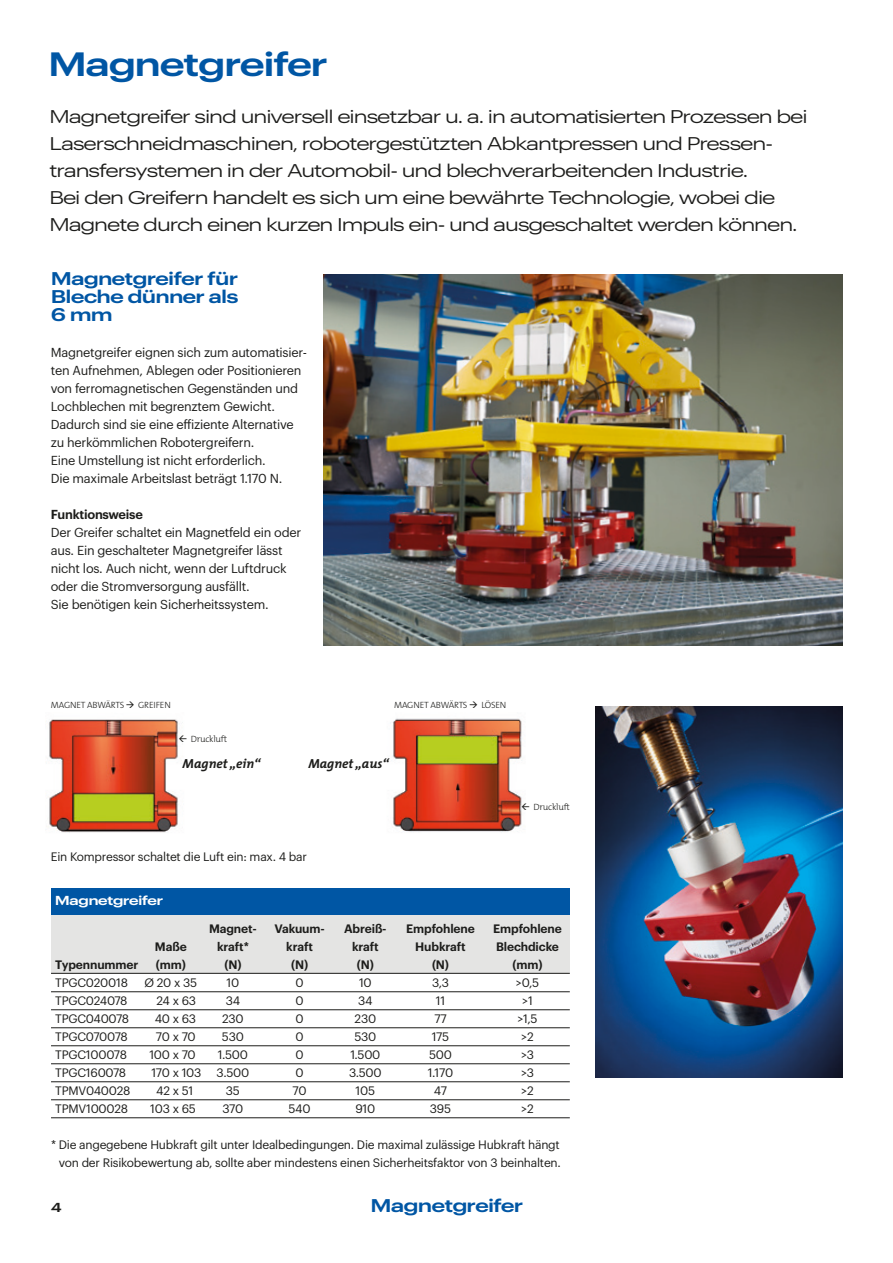
<style>
.page{position:relative;width:893px;height:1263px;background:#fff}
.page>*{position:absolute;margin:0;border:0;box-sizing:border-box;transform-origin:0 0}
.t1{font:600 33px "Graphik Wide";letter-spacing:-.01em;color:#0056a4}
.t2{font:18px/27px "Graphik Wide";letter-spacing:-.02em;color:#1d1d1b}
.t3{font:600 18px/18px "Graphik Wide";letter-spacing:-.01em;color:#0056a4;text-align:justify}
.t4{font:italic 700 13.2px "The Mix";color:#1d1d1b}
.t5{font:12.75px/18px "Graphik LC";letter-spacing:-.02em;color:#1d1d1b}
.t6{font:600 12.75px "Graphik LC";letter-spacing:-.02em;color:#1d1d1b}
.t7{font:600 12.75px "Graphik Wide";letter-spacing:-.01em;color:#fff}
.t8{font:600 12.75px "Graphik Wide";color:#1d1d1b}
.t9{font:12px/18px "Graphik LC";letter-spacing:-.02em;color:#1d1d1b;text-align:right}
.t10{font:600 12px/18px "Graphik LC";letter-spacing:-.01em;color:#1d1d1b;text-align:center}
.t11{font:300 9.15px "The Mix";letter-spacing:-.02em;color:#1d1d1b}
</style>
<div class="page">
<img style="left:595px;top:706px;width:247px;height:371px">
<img style="left:324px;top:274px;width:519px;height:371px">
<img style="left:48px;top:719px;width:135px;height:114px">
<img style="left:390px;top:718px;width:132px;height:115px">
<div style="left:51px;top:889px;width:519px;height:26px;background:#0056a4"></div>
<div style="left:51px;top:915px;width:519px;height:58px;background:#e4e4e3"></div>
<hr style="left:51px;top:973px;width:519px;height:1px;background:#1d1d1b">
<hr style="left:51px;top:991px;width:519px;height:1px;background:#1d1d1b">
<hr style="left:51px;top:1009px;width:519px;height:1px;background:#1d1d1b">
<hr style="left:51px;top:1027px;width:519px;height:1px;background:#1d1d1b">
<hr style="left:51px;top:1045px;width:519px;height:1px;background:#1d1d1b">
<hr style="left:51px;top:1063px;width:519px;height:1px;background:#1d1d1b">
<hr style="left:51px;top:1081px;width:519px;height:1px;background:#1d1d1b">
<hr style="left:51px;top:1099px;width:519px;height:1px;background:#1d1d1b">
<hr style="left:51px;top:1117px;width:519px;height:1px;background:#1d1d1b">
<svg style="left:179px;top:735px;width:4px;height:7px"></svg>
<p class="t1" style="left:49px;top:38px;width:280px">Magnetgreifer</p>
<p class="t2" style="left:50px;top:101px;width:759px">Magnetgreifer sind universell einsetzbar u. a. in automatisierten Prozessen bei Laserschneidmaschinen, robotergestützten Abkantpressen und Pressen&shy;transfersystemen in der Automobil- und blechverarbeitenden Industrie.<br>Bei den Greifern handelt es sich um eine bewährte Technologie, wobei die Magnete durch einen kurzen Impuls ein- und ausgeschaltet werden können.</p>
<p class="t3" style="left:51px;top:268px;width:189px">Magnetgreifer für Bleche dünner als 6 mm</p>
<p class="t5" style="left:51px;top:342px;width:258px">Magnetgreifer eignen sich zum automatisier&shy;ten Aufnehmen, Ablegen oder Positionieren von ferromagnetischen Gegenständen und Lochblechen mit begrenztem Gewicht.<br>Dadurch sind sie eine effiziente Alternative zu herkömmlichen Robotergreifern.</p>
<p class="t5" style="left:51px;top:450px;width:233px">Eine Umstellung ist nicht erforderlich.<br>Die maximale Arbeitslast beträgt 1.170 N.</p>
<p class="t6" style="left:51px;top:505px;width:93px">Funktionsweise</p>
<p class="t5" style="left:51px;top:522px;width:252px">Der Greifer schaltet ein Magnetfeld ein oder aus. Ein geschalteter Magnetgreifer lässt nicht los. Auch nicht, wenn der Luftdruck oder die Stromversorgung ausfällt.</p>
<p class="t5" style="left:51px;top:594px;width:219px">Sie benötigen kein Sicherheitssystem.</p>
<p class="t11" style="left:51px;top:698px;width:121px">MAGNET ABWÄRTS → GREIFEN</p>
<p class="t11" style="left:191px;top:731px;width:38px">Druckluft</p>
<p class="t11" style="left:394px;top:698px;width:114px">MAGNET ABWÄRTS → LÖSEN</p>
<p class="t4" style="left:183px;top:752px;width:79px">Magnet „ein“</p>
<p class="t4" style="left:308px;top:752px;width:82px">Magnet „aus“</p>
<p class="t9" style="left:51px;top:847px;width:257px">Ein Kompressor schaltet die Luft ein: max. 4 bar</p>
<p class="t7" style="left:55px;top:890px;width:109px">Magnetgreifer</p>
<p class="t11" style="left:534px;top:800px;width:38px">Druckluft</p>
<p class="t10" style="left:344px;top:919px;width:44px">Abreiß&shy;kraft</p>
<p class="t10" style="left:357px;top:955px;width:19px">(N)</p>
<p class="t9" style="left:359px;top:973px;width:14px">10</p>
<p class="t9" style="left:358px;top:991px;width:16px">34</p>
<p class="t9" style="left:355px;top:1009px;width:23px">230</p>
<p class="t9" style="left:354px;top:1027px;width:23px">530</p>
<p class="t9" style="left:350px;top:1045px;width:32px">1.500</p>
<p class="t9" style="left:349px;top:1063px;width:34px">3.500</p>
<p class="t9" style="left:356px;top:1081px;width:21px">105</p>
<p class="t9" style="left:355px;top:1099px;width:21px">910</p>
<p class="t10" style="left:493px;top:919px;width:70px;text-align:left">Empfohlene<br>Blechdicke</p>
<p class="t10" style="left:512px;top:955px;width:32px">(mm)</p>
<p class="t9" style="left:516px;top:973px;width:25px">&gt;0,5</p>
<p class="t9" style="left:522px;top:991px;width:12px">&gt;1</p>
<p class="t9" style="left:517px;top:1009px;width:22px">&gt;1,5</p>
<p class="t9" style="left:521px;top:1027px;width:14px">&gt;2</p>
<p class="t9" style="left:521px;top:1045px;width:15px">&gt;3</p>
<p class="t9" style="left:521px;top:1063px;width:15px">&gt;3</p>
<p class="t9" style="left:521px;top:1081px;width:14px">&gt;2</p>
<p class="t9" style="left:521px;top:1099px;width:14px">&gt;2</p>
<p class="t9" style="left:51px;top:1135px;width:511px">* Die angegebene Hubkraft gilt unter Idealbedingungen. Die maximal zulässige Hubkraft hängt von der Risikobewertung ab, sollte aber mindestens einen Sicherheitsfaktor von 3 beinhalten.</p>
<p class="t10" style="left:406px;top:919px;width:70px">Empfohlene<br>Hubkraft</p>
<p class="t10" style="left:432px;top:955px;width:19px">(N)</p>
<p class="t9" style="left:432px;top:973px;width:18px">3,3</p>
<p class="t9" style="left:436px;top:991px;width:11px">11</p>
<p class="t9" style="left:434px;top:1009px;width:14px">77</p>
<p class="t9" style="left:432px;top:1027px;width:19px">175</p>
<p class="t9" style="left:429px;top:1045px;width:24px">500</p>
<p class="t9" style="left:428px;top:1063px;width:27px">1.170</p>
<p class="t9" style="left:434px;top:1081px;width:15px">47</p>
<p class="t9" style="left:430px;top:1099px;width:23px">395</p>
<p class="t10" style="left:274px;top:919px;width:52px">Vakuum&shy;kraft</p>
<p class="t10" style="left:291px;top:955px;width:19px">(N)</p>
<p class="t9" style="left:295px;top:973px;width:10px">0</p>
<p class="t9" style="left:295px;top:991px;width:10px">0</p>
<p class="t9" style="left:295px;top:1009px;width:10px">0</p>
<p class="t9" style="left:295px;top:1027px;width:10px">0</p>
<p class="t9" style="left:295px;top:1045px;width:10px">0</p>
<p class="t9" style="left:295px;top:1063px;width:10px">0</p>
<p class="t9" style="left:293px;top:1081px;width:16px">70</p>
<p class="t9" style="left:289px;top:1099px;width:23px">540</p>
<p class="t10" style="left:209px;top:919px;width:49px">Magnet&shy;kraft*</p>
<p class="t10" style="left:224px;top:955px;width:19px">(N)</p>
<p class="t9" style="left:227px;top:973px;width:14px">10</p>
<p class="t9" style="left:226px;top:991px;width:16px">34</p>
<p class="t9" style="left:222px;top:1009px;width:23px">230</p>
<p class="t9" style="left:222px;top:1027px;width:23px">530</p>
<p class="t9" style="left:218px;top:1045px;width:32px">1.500</p>
<p class="t9" style="left:217px;top:1063px;width:34px">3.500</p>
<p class="t9" style="left:226px;top:1081px;width:16px">35</p>
<p class="t9" style="left:223px;top:1099px;width:22px">370</p>
<p class="t10" style="left:155px;top:937px;width:33px;text-align:left">Maße (mm)</p>
<p class="t9" style="left:144px;top:973px;width:54px">Ø 20 x 35</p>
<p class="t9" style="left:157px;top:991px;width:41px">24 x 63</p>
<p class="t9" style="left:155px;top:1009px;width:43px">40 x 63</p>
<p class="t9" style="left:156px;top:1027px;width:41px">70 x 70</p>
<p class="t9" style="left:149px;top:1045px;width:48px">100 x 70</p>
<p class="t9" style="left:151px;top:1063px;width:52px">170 x 103</p>
<p class="t9" style="left:156px;top:1081px;width:39px">42 x 51</p>
<p class="t9" style="left:150px;top:1099px;width:47px">103 x 65</p>
<p class="t10" style="left:55px;top:955px;width:85px">Typennummer</p>
<p class="t9" style="left:55px;top:973px;width:74px">TPGC020018</p>
<p class="t9" style="left:55px;top:991px;width:74px">TPGC024078</p>
<p class="t9" style="left:55px;top:1009px;width:75px">TPGC040078</p>
<p class="t9" style="left:55px;top:1027px;width:74px">TPGC070078</p>
<p class="t9" style="left:55px;top:1045px;width:73px">TPGC100078</p>
<p class="t9" style="left:55px;top:1063px;width:72px">TPGC160078</p>
<p class="t9" style="left:55px;top:1081px;width:77px">TPMV040028</p>
<p class="t9" style="left:55px;top:1099px;width:74px">TPMV100028</p>
<p class="t8" style="left:51px;top:1197px;width:12px">4</p>
<p class="t3" style="left:371px;top:1195px;width:153px">Magnetgreifer</p>
</div>
